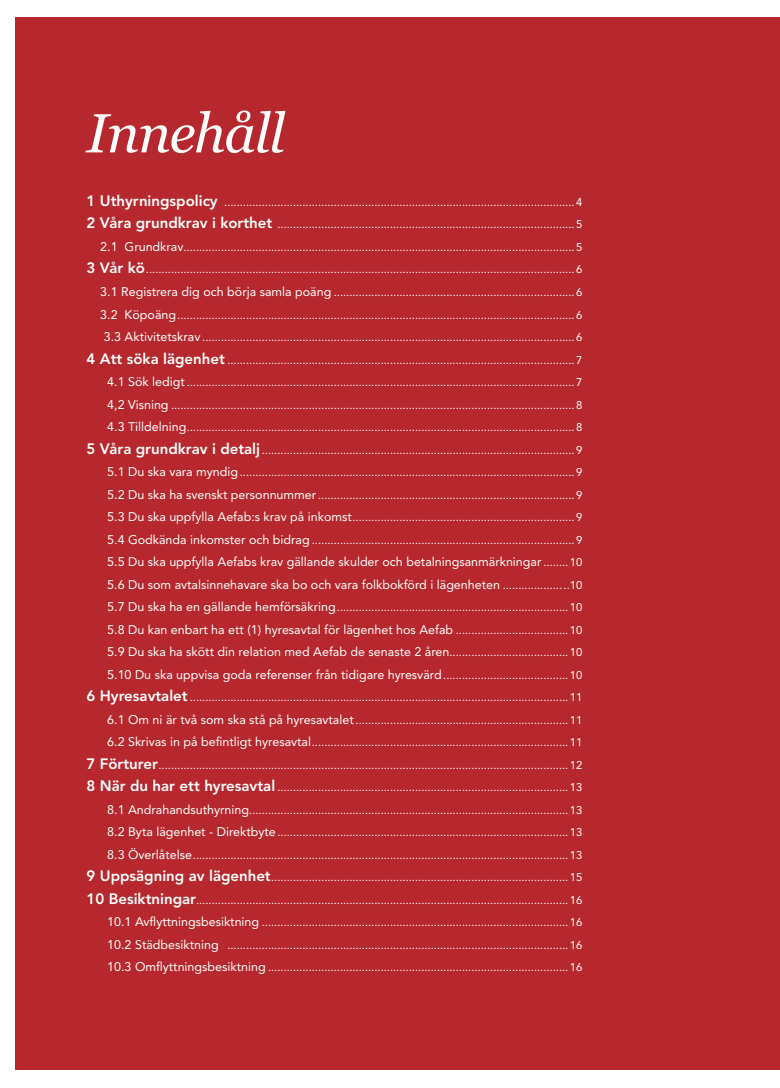
<style>
.page{position:relative;width:780px;height:1088px;background:#fff}
.page>*{position:absolute;margin:0;border:0;box-sizing:border-box;transform-origin:0 0}
.t1{font:italic 55px "Georgia";letter-spacing:-.02em;color:#fff}
.Toc_2{font:12.5px "Avenir LT Std";color:#fff}
.Toc_2-2{font:11.25px "Avenir LT Std";color:#fff}
.Toc_1{font:11.25px "Avenir LT Std";color:#fff}
.s1{font-weight:800;font-size:15px}
.s2{font-size:12.5px}
.s3{font-size:11.25px}
</style>
<div class="page">
<div style="left:16px;top:18px;width:764px;height:1052px;background:#b7282e"></div>
<p class="t1" style="left:86px;top:99px;width:200px">Innehåll</p>
<p class="Toc_1" style="left:86px;top:196px;width:497px"><span class="s1">1 Uthyrningspolicy</span> ................................................................................................................4</p>
<p class="Toc_1" style="left:86px;top:218px;width:497px"><span class="s1">2 Våra grundkrav i korthet</span> ...............................................................................................5</p>
<p class="Toc_2-2" style="left:100px;top:241px;width:483px"><span class="s2">2.1 Grundkrav</span>.............................................................................................................................5</p>
<p class="Toc_1" style="left:86px;top:263px;width:497px"><span class="s1">3 Vår kö</span>.........................................................................................................................................6</p>
<p class="Toc_2-2" style="left:100px;top:286px;width:483px"><span class="s2">3.1 Registrera dig och börja samla poäng</span> .............................................................................6</p>
<p class="Toc_2-2" style="left:100px;top:308px;width:483px"><span class="s2">3.2 Köpoäng</span>...............................................................................................................................6</p>
<p class="Toc_2-2" style="left:104px;top:331px;width:480px"><span class="s2">3.3 Aktivitetskrav</span> .......................................................................................................................6</p>
<p class="Toc_1" style="left:86px;top:353px;width:497px"><span class="s1">4 Att söka lägenhet</span> ...............................................................................................................7</p>
<p class="Toc_2-2" style="left:107px;top:376px;width:476px"><span class="s2">4.1 Sök ledigt</span> ............................................................................................................................7</p>
<p class="Toc_2-2" style="left:107px;top:398px;width:476px"><span class="s2">4,2 Visning</span> .................................................................................................................................8</p>
<p class="Toc_2-2" style="left:107px;top:421px;width:476px"><span class="s2">4.3 Tilldelning</span>............................................................................................................................8</p>
<p class="Toc_1" style="left:86px;top:443px;width:497px"><span class="s1">5 Våra grundkrav i detalj</span> ....................................................................................................9</p>
<p class="Toc_2-2" style="left:107px;top:466px;width:476px"><span class="s2">5.1 Du ska vara myndig</span>...........................................................................................................9</p>
<p class="Toc_2-2" style="left:107px;top:488px;width:476px"><span class="s2">5.2 Du ska ha svenskt personnummer</span> ..................................................................................9</p>
<p class="Toc_2-2" style="left:107px;top:511px;width:476px"><span class="s2">5.3 Du ska uppfylla Aefab:s krav på inkomst</span>.......................................................................9</p>
<p class="Toc_2-2" style="left:107px;top:533px;width:476px"><span class="s2">5.4 Godkända inkomster och bidrag</span> ....................................................................................9</p>
<p class="Toc_2" style="left:107px;top:554px;width:476px">5.5 Du ska uppfylla Aefabs krav gällande skulder och betalningsanmärkningar <span class="s3">........10</span></p>
<p class="Toc_2" style="left:107px;top:577px;width:476px">5.6 Du som avtalsinnehavare ska bo och vara folkbokförd i lägenheten <span class="s3">.....................10</span></p>
<p class="Toc_2-2" style="left:107px;top:601px;width:476px"><span class="s2">5.7 Du ska ha en gällande hemförsäkring</span>..........................................................................10</p>
<p class="Toc_2" style="left:107px;top:622px;width:476px">5.8 Du kan enbart ha ett (1) hyresavtal för lägenhet hos Aefab <span class="s3">....................................10</span></p>
<p class="Toc_2" style="left:107px;top:644px;width:476px">5.9 Du ska ha skött din relation med Aefab de senaste 2 åren<span class="s3">......................................10</span></p>
<p class="Toc_2" style="left:107px;top:667px;width:476px">5.10 Du ska uppvisa goda referenser från tidigare hyresvärd<span class="s3">........................................10</span></p>
<p class="Toc_1" style="left:86px;top:691px;width:497px"><span class="s1">6 Hyresavtalet</span> .........................................................................................................................11</p>
<p class="Toc_2-2" style="left:107px;top:713px;width:476px"><span class="s2">6.1 Om ni är två som ska stå på hyresavtalet</span> ....................................................................11</p>
<p class="Toc_2-2" style="left:107px;top:736px;width:476px"><span class="s2">6.2 Skrivas in på befintligt hyresavtal</span>..................................................................................11</p>
<p class="Toc_1" style="left:86px;top:758px;width:497px"><span class="s1">7 Förturer</span>...................................................................................................................................12</p>
<p class="Toc_1" style="left:86px;top:781px;width:497px"><span class="s1">8 När du har ett hyresavtal</span> .............................................................................................13</p>
<p class="Toc_2-2" style="left:107px;top:803px;width:476px"><span class="s2">8.1 Andrahandsuthyrning</span>......................................................................................................13</p>
<p class="Toc_2-2" style="left:107px;top:826px;width:476px"><span class="s2">8.2 Byta lägenhet - Direktbyte</span>.............................................................................................13</p>
<p class="Toc_2-2" style="left:107px;top:848px;width:476px"><span class="s2">8.3 Överlåtelse</span>........................................................................................................................13</p>
<p class="Toc_1" style="left:86px;top:871px;width:497px"><span class="s1">9 Uppsägning av lägenhet</span>...............................................................................................15</p>
<p class="Toc_1" style="left:86px;top:893px;width:497px"><span class="s1">10 Besiktningar</span>.......................................................................................................................16</p>
<p class="Toc_2-2" style="left:107px;top:916px;width:476px"><span class="s2">10.1 Avflyttningsbesiktning</span> ..................................................................................................16</p>
<p class="Toc_2-2" style="left:107px;top:938px;width:476px"><span class="s2">10.2 Städbesiktning</span> .............................................................................................................16</p>
<p class="Toc_2-2" style="left:107px;top:961px;width:476px"><span class="s2">10.3 Omflyttningsbesiktning</span> ................................................................................................16</p>
</div>
